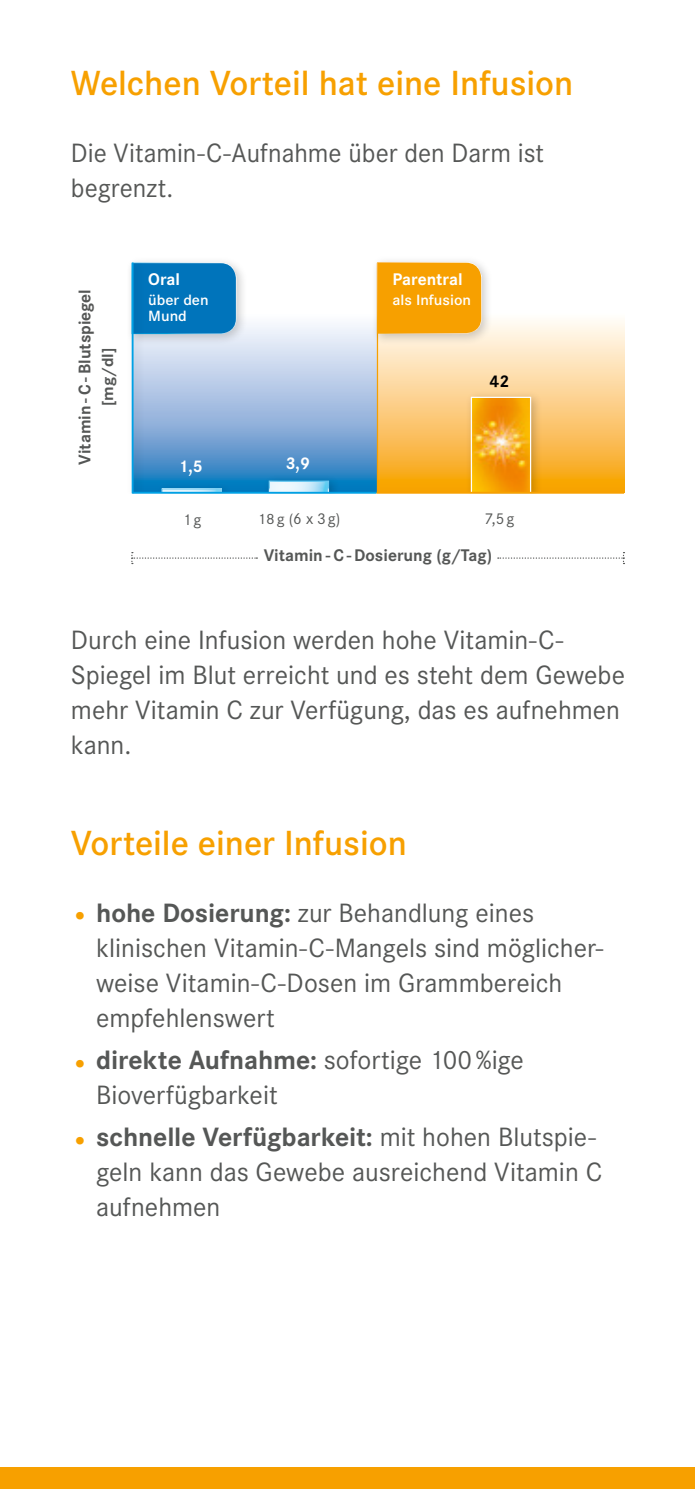
<style>
.page{position:relative;width:695px;height:1489px;background:#fff}
.page>*{position:absolute;margin:0;border:0;box-sizing:border-box;transform-origin:0 0}
.t1{font:600 36.25px "Corporate S Pro";color:#f7a000}
.t2{font:27.5px/35px "Corporate S Pro";color:#555756}
.t3{font:700 17.5px "Corporate S Pro";color:#555756}
.t4{font:700 17.5px "Corporate S Pro";color:#fff}
.t5{font:700 17.5px "Corporate S Pro";color:#000}
.t6{font:700 16.75px "Corporate S Pro";color:#555756;scale:1.05 1}
.t7{font:16.25px "Corporate S Pro";color:#555756}
.t8{font:600 15.5px/16.2px "Corporate S Pro";color:#fff;scale:1.05 1}
.s1{font-size:15.5px}
.s2{color:#f7a000}
.s3{font-weight:700}
</style>
<div class="page">
<div style="left:0;top:1467px;width:694px;height:21px;background:#f7a000"></div>
<svg style="left:144px;top:324px;width:233px;height:168px;background:#a1bee1"></svg>
<svg style="left:378px;top:320px;width:246px;height:172px;background:#fccf84"></svg>
<div style="left:127px;top:257px;width:120px;height:88px;background:#000;opacity:.2"></div>
<svg style="left:144px;top:262px;width:93px;height:73px;background:#0c7abd"></svg>
<div style="left:127px;top:257px;width:17px;height:247px;background:#000;opacity:.2"></div>
<hr style="left:132px;top:262px;width:1px;height:231px;background:#00a1e5">
<hr style="left:377px;top:263px;width:1px;height:229px;background:#f7a000">
<svg style="left:131px;top:552px;width:126px;height:12px"></svg>
<div style="left:139px;top:470px;width:104px;height:25px;background:#d0ecfb;opacity:.75"></div>
<div style="left:244px;top:463px;width:104px;height:32px;background:#d0ecfb;opacity:.75"></div>
<div style="left:466px;top:391px;width:76px;height:112px;background:#000;opacity:.2"></div>
<img style="left:472px;top:399px;width:57px;height:92px">
<div style="left:470px;top:397px;width:61px;height:96px;border:1px solid #fff"></div>
<hr style="left:132px;top:492px;width:244px;height:1px;background:#00a1e5">
<div style="left:115px;top:494px;width:527px;height:14px;background:#fff"></div>
<div style="left:372px;top:256px;width:120px;height:89px;background:#000;opacity:.2"></div>
<svg style="left:376px;top:261px;width:106px;height:73px;background:#f6a40d"></svg>
<svg style="left:497px;top:552px;width:127px;height:12px"></svg>
<hr style="left:376px;top:492px;width:248px;height:1px;background:#f7a000">
<h1 class="t1" style="left:71px;top:56px;width:504px">Welchen Vorteil hat eine Infusion</h1>
<p class="t2" style="left:71px;top:133px;width:474px">Die Vitamin-C-Aufnahme über den Darm ist begrenzt.</p>
<p class="t3" style="left:71px;top:465px;width:177px;rotate:-90deg">Vitamin - C - Blutspiegel</p>
<p class="t6" style="left:94px;top:406px;width:57px;rotate:-90deg">[mg/dl]</p>
<p class="t4" style="left:148px;top:265px;width:33px">Oral</p>
<p class="t8" style="left:148px;top:290px;width:59px">über den<br>Mund</p>
<p class="t4" style="left:178px;top:453px;width:26px">1,5</p>
<p class="t4" style="left:285px;top:449px;width:26px">3,9</p>
<p class="t4" style="left:392px;top:265px;width:72px">Parentral</p>
<p class="t8" style="left:392px;top:290px;width:76px">als Infusion</p>
<p class="t5" style="left:489px;top:367px;width:21px">42</p>
<p class="t7" style="left:183px;top:508px;width:20px">1g</p>
<p class="t7" style="left:257px;top:506px;width:84px"><span class="s1">18g (</span>6 x 3g)</p>
<p class="t7" style="left:485px;top:506px;width:31px">7,5g</p>
<p class="t3" style="left:264px;top:542px;width:230px">Vitamin - C - Dosierung (g/Tag)</p>
<p class="t2" style="left:71px;top:620px;width:555px">Durch eine Infusion werden hohe Vitamin-C-Spiegel im Blut erreicht und es steht dem Gewebe mehr Vitamin C zur Verfügung, das es aufnehmen kann.</p>
<h1 class="t1" style="left:71px;top:815px;width:337px">Vorteile einer Infusion</h1>
<p class="t2" style="left:96px;top:893px;width:508px;text-indent:-25px"><span class="s2">•</span> <span class="s3">hohe Dosierung:</span> zur Behandlung eines klinischen Vitamin-C-Mangels sind möglicher&shy;weise Vitamin-C-Dosen im Grammbereich empfehlenswert</p>
<p class="t2" style="left:96px;top:1040px;width:429px;text-indent:-25px"><span class="s2">•</span> <span class="s3">direkte Aufnahme:</span> sofortige 100%ige<br>Bioverfügbarkeit</p>
<p class="t2" style="left:96px;top:1117px;width:507px;text-indent:-25px"><span class="s2">•</span> <span class="s3">schnelle Verfügbarkeit:</span> mit hohen Blutspie&shy;geln kann das Gewebe ausreichend Vitamin C aufnehmen</p>
</div>
